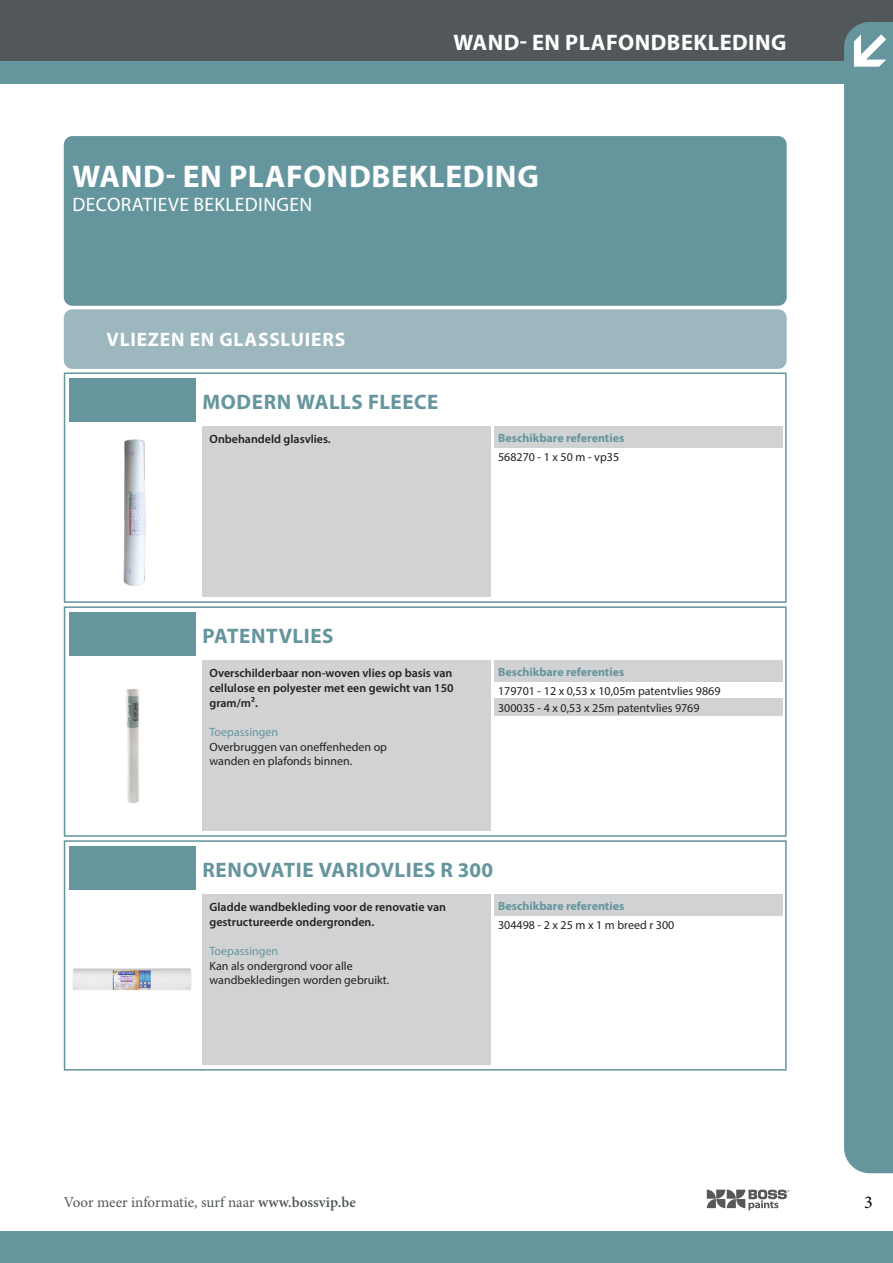
<style>
.page{position:relative;width:893px;height:1263px;background:#fff}
.page>*{position:absolute;margin:0;border:0;box-sizing:border-box;transform-origin:0 0}
._03_title_big_bloc{font:700 31.5px "Myriad Pro";letter-spacing:.02em;color:#fff}
.t1{font:700 22.5px "Myriad Pro";letter-spacing:.02em;color:#fff}
._03_productname_titl{font:700 21px "Myriad Pro";letter-spacing:.025em;color:#65959d}
._02_subtitle_big_blo{font:19.5px "Myriad Pro";letter-spacing:.02em;color:#fff}
._02_subtitle_single{font:700 19.5px "Myriad Pro";letter-spacing:.04em;color:#fff}
.t2{font:18px "Minion Pro";color:#000}
.t3{font:15px "Minion Pro";color:#52575a}
._01_product_beschrij{font:600 12px/15px "Myriad Pro";color:#231f20;text-align:justify}
._01_bodytext_table{font:12px/14.2px "Myriad Pro";color:#231f20}
._01_body_table_color{font:12px "Myriad Pro";color:#231f20}
._02_subtitles_table{font:700 12px "Myriad Pro";color:#65959d}
.s1{color:#65959d}
.s2{font-weight:600}
</style>
<div class="page">
<div style="left:0;top:0;width:893px;height:71px;background:#52575a"></div>
<svg style="left:707px;top:1189px;width:82px;height:21px"></svg>
<div style="left:0;top:1231px;width:893px;height:32px;background:#65959d"></div>
<div style="left:0;top:61px;width:893px;height:22px;background:#65959d"></div>
<div style="left:844px;top:22px;width:49px;height:1151px;background:#65959d"></div>
<div style="left:853px;top:30px;width:33px;height:40px;background:#65959d"></div>
<svg style="left:854px;top:34px;width:32px;height:33px"></svg>
<div style="left:64px;top:136px;width:723px;height:170px;background:#65959d;border-radius:9px"></div>
<div style="left:64px;top:309px;width:723px;height:60px;background:#9cb7bd;border-radius:9px"></div>
<div style="left:70px;top:378px;width:126px;height:44px;background:#65959d"></div>
<img style="left:123px;top:439px;width:23px;height:147px">
<div style="left:202px;top:427px;width:289px;height:170px;background:#d1d2d4"></div>
<div style="left:494px;top:427px;width:289px;height:21px;background:#d1d2d4"></div>
<div style="left:64px;top:372px;width:723px;height:231px;border:2px solid #65959d"></div>
<div style="left:70px;top:612px;width:126px;height:44px;background:#65959d"></div>
<img style="left:126px;top:689px;width:13px;height:115px">
<div style="left:202px;top:661px;width:289px;height:170px;background:#d1d2d4"></div>
<div style="left:494px;top:661px;width:289px;height:21px;background:#d1d2d4"></div>
<div style="left:494px;top:699px;width:289px;height:17px;background:#d1d2d4"></div>
<div style="left:64px;top:606px;width:723px;height:231px;border:2px solid #65959d"></div>
<div style="left:70px;top:846px;width:126px;height:44px;background:#65959d"></div>
<img style="left:72px;top:968px;width:120px;height:23px">
<div style="left:202px;top:895px;width:289px;height:170px;background:#d1d2d4"></div>
<div style="left:494px;top:895px;width:289px;height:21px;background:#d1d2d4"></div>
<div style="left:64px;top:840px;width:723px;height:230px;border:2px solid #65959d"></div>
<p class="t1" style="left:453px;top:28px;width:334px">WAND- EN PLAFONDBEKLEDING</p>
<p class="_03_title_big_bloc" style="left:73px;top:156px;width:468px">WAND- EN PLAFONDBEKLEDING</p>
<p class="_02_subtitle_big_blo" style="left:72px;top:193px;width:241px">DECORATIEVE BEKLEDINGEN</p>
<p class="_02_subtitle_single" style="left:106px;top:326px;width:240px">VLIEZEN EN GLASSLUIERS</p>
<p class="_03_productname_titl" style="left:202px;top:388px;width:237px">MODERN WALLS FLEECE</p>
<p class="_01_product_beschrij" style="left:209px;top:431px;width:123px">Onbehandeld glasvlies.</p>
<p class="_02_subtitles_table" style="left:498px;top:430px;width:128px">Beschikbare referenties</p>
<p class="_01_body_table_color" style="left:498px;top:449px;width:123px">568270 - 1 x 50 m - vp35</p>
<p class="_03_productname_titl" style="left:202px;top:622px;width:132px">PATENTVLIES</p>
<p class="_01_product_beschrij" style="left:209px;top:665px;width:246px">Overschilderbaar non-woven vlies op basis van cellulose en polyester met een gewicht van 150 gram/m².</p>
<p class="_01_bodytext_table" style="left:209px;top:725px;width:179px"><span class="s1">Toepassingen<br></span>Overbruggen van oneffenheden op wanden en plafonds binnen.</p>
<p class="_02_subtitles_table" style="left:498px;top:664px;width:128px">Beschikbare referenties</p>
<p class="_01_body_table_color" style="left:498px;top:683px;width:224px">179701 - 12 x 0,53 x 10,05m patentvlies 9869</p>
<p class="_01_body_table_color" style="left:498px;top:700px;width:203px">300035 - 4 x 0,53 x 25m patentvlies 9769</p>
<p class="_03_productname_titl" style="left:202px;top:856px;width:292px">RENOVATIE VARIOVLIES R 300</p>
<p class="_01_product_beschrij" style="left:209px;top:899px;width:238px">Gladde wandbekleding voor de renovatie van gestructureerde ondergronden.</p>
<p class="_01_bodytext_table" style="left:209px;top:944px;width:181px"><span class="s1">Toepassingen<br></span>Kan als ondergrond voor alle wandbekledingen worden gebruikt.</p>
<p class="_02_subtitles_table" style="left:498px;top:898px;width:128px">Beschikbare referenties</p>
<p class="_01_body_table_color" style="left:498px;top:917px;width:178px">304498 - 2 x 25 m x 1 m breed r 300</p>
<p class="t3" style="left:64px;top:1192px;width:294px">Voor meer informatie, surf naar <span class="s2">www.bossvip.be</span></p>
<h3 class="t2" style="left:864px;top:1190px;width:10px">3</h3>
</div>
